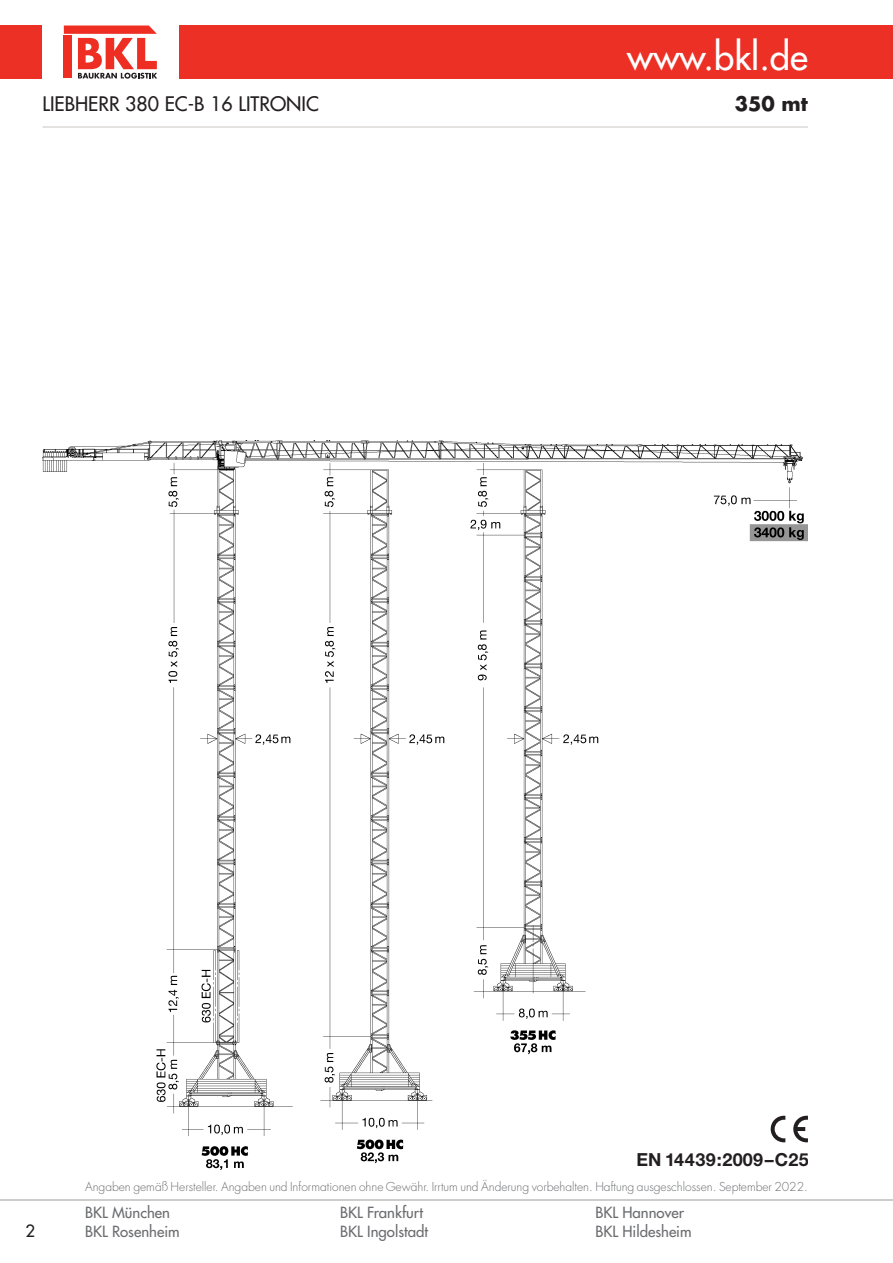
<style>
.page{position:relative;width:893px;height:1263px;background:#fff}
.page>*{position:absolute;margin:0;border:0;box-sizing:border-box;transform-origin:0 0}
.t1{font:500 36.45px "Futura LT Pro";color:#fff}
.t2{font:500 19.5px "Futura LT Pro";color:#231f20}
.t3{font:700 19.5px "Futura LT Pro";color:#231f20}
.t4{font:700 18px "Helvetica Neue LT Pro";letter-spacing:.015em;color:#231f20}
.t5{font:500 16.5px "Futura LT Pro";color:#231f20}
.t6{font:500 15px/19.5px "Futura LT Pro";color:#6c6d70}
.t7{font:300 12px "Futura LT Pro";color:#6c6d70}
</style>
<div class="page">
<hr style="left:43px;top:126px;width:765px;height:2px;background:#cfcdcc">
<div style="left:0;top:26px;width:893px;height:53px;background:#ed3025"></div>
<div style="left:43px;top:25px;width:136px;height:54px;background:#fff"></div>
<svg style="left:64px;top:26px;width:93px;height:53px"></svg>
<hr style="left:0;top:1199px;width:893px;height:2px;background:#cfcdcc">
<img style="left:43px;top:440px;width:765px;height:729px">
<svg style="left:793px;top:1116px;width:15px;height:26px"></svg>
<svg style="left:771px;top:1116px;width:14px;height:26px"></svg>
<h1 class="t1" style="left:627px;top:29px;width:182px">www.bkl.de</h1>
<h2 class="t2" style="left:43px;top:89px;width:278px">LIEBHERR 380 EC-B 16 LITRONIC</h2>
<h2 class="t3" style="left:735px;top:89px;width:75px">350 mt</h2>
<h3 class="t4" style="left:636px;top:1148px;width:174px">EN 14439:2009–C25</h3>
<p class="t7" style="left:85px;top:1179px;width:724px">Angaben gemäß Hersteller. Angaben und Informationen ohne Gewähr. Irrtum und Änderung vorbehalten. Haftung ausgeschlossen. September 2022.</p>
<p class="t6" style="left:85px;top:1202px;width:96px">BKL München<br>BKL Rosenheim</p>
<p class="t6" style="left:340px;top:1202px;width:89px">BKL Frankfurt<br>BKL Ingolstadt</p>
<p class="t6" style="left:595px;top:1202px;width:90px">BKL Hannover</p>
<h3 class="t5" style="left:26px;top:1219px;width:11px">2</h3>
<p class="t6" style="left:595px;top:1221px;width:98px">BKL Hildesheim</p>
</div>
